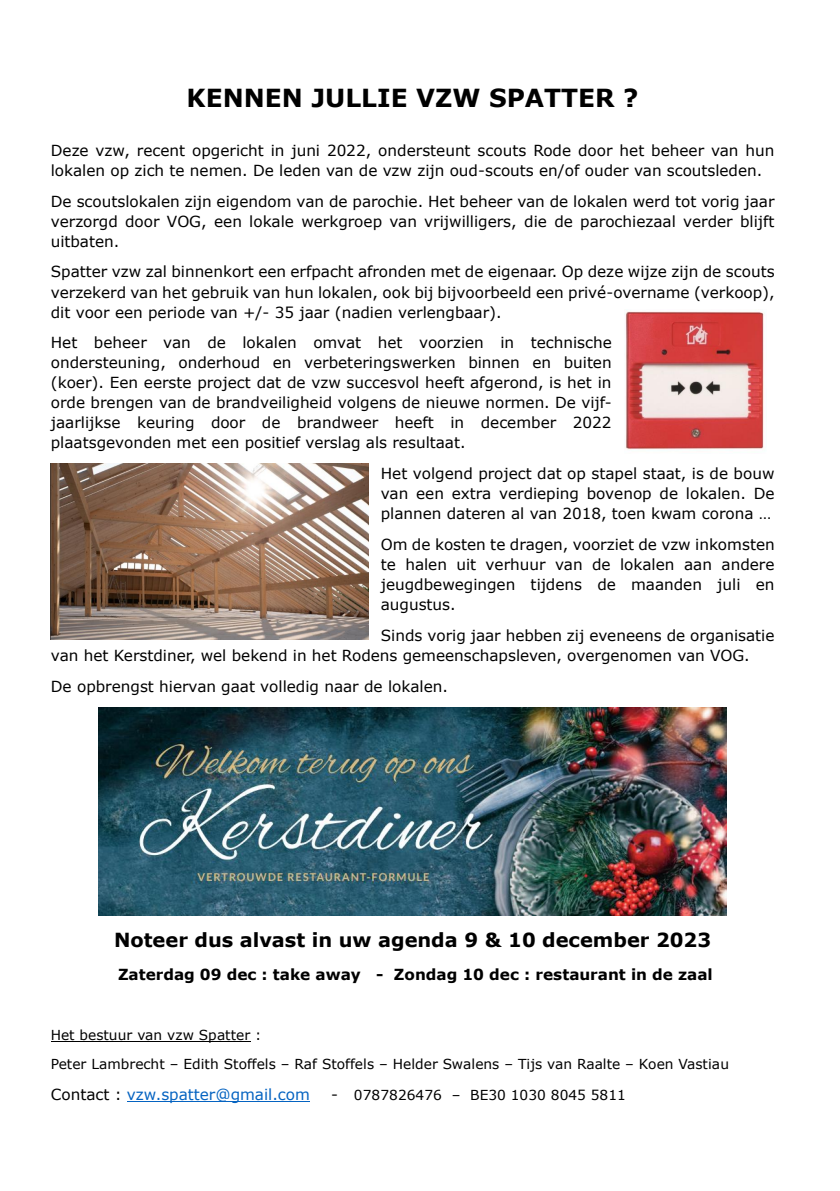
<style>
.page{position:relative;width:840px;height:1191px;background:#fff}
.page>*{position:absolute;margin:0;border:0;box-sizing:border-box;transform-origin:0 0}
.t1{font:700 24.8px "Verdana";color:#000}
.t2{font:700 19.4px "Verdana";color:#000}
.t3{font:15.2px/20px "Verdana";color:#000;text-align:justify}
.t4{font:700 15.2px "Verdana";color:#000}
.t5{font:15.2px "Verdana";color:#0563c1}
.t6{font:13.8px/29.2px "Verdana";color:#000}
.s1{color:#000}
.s2{font-size:15.2px}
</style>
<div class="page">
<hr style="left:51px;top:1041px;width:199px;height:1px;background:#000">
<hr style="left:127px;top:1101px;width:183px;height:1px;background:#0563c1">
<img style="left:99px;top:707px;width:626px;height:208px">
<img style="left:51px;top:464px;width:317px;height:175px">
<img style="left:624px;top:311px;width:141px;height:139px">
<p class="t1" style="left:186px;top:81px;width:453px">KENNEN JULLIE VZW SPATTER ?</p>
<p class="t3" style="left:51px;top:140px;width:724px">Deze vzw, recent opgericht in juni 2022, ondersteunt scouts Rode door het beheer van hun lokalen op zich te nemen. De leden van de vzw zijn oud-scouts en/of ouder van scoutsleden.</p>
<p class="t3" style="left:51px;top:191px;width:725px">De scoutslokalen zijn eigendom van de parochie. Het beheer van de lokalen werd tot vorig jaar verzorgd door VOG, een lokale werkgroep van vrijwilligers, die de parochiezaal verder blijft uitbaten.</p>
<p class="t3" style="left:51px;top:262px;width:725px">Spatter vzw zal binnenkort een erfpacht afronden met de eigenaar. Op deze wijze zijn de scouts verzekerd van het gebruik van hun lokalen, ook bij bijvoorbeeld een privé-overname (verkoop), dit voor een periode van +/- 35 jaar (nadien verlengbaar).</p>
<p class="t3" style="left:51px;top:333px;width:562px">Het beheer van de lokalen omvat het voorzien in technische ondersteuning, onderhoud en verbeteringswerken binnen en buiten (koer). Een eerste project dat de vzw succesvol heeft afgerond, is het in orde brengen van de brandveiligheid volgens de nieuwe normen. De vijf&shy;jaarlijkse keuring door de brandweer heeft in december 2022 plaatsgevonden met een positief verslag als resultaat.</p>
<p class="t3" style="left:380px;top:463px;width:395px">Het volgend project dat op stapel staat, is de bouw van een extra verdieping bovenop de lokalen. De plannen dateren al van 2018, toen kwam corona …</p>
<p class="t3" style="left:380px;top:534px;width:395px">Om de kosten te dragen, voorziet de vzw inkomsten te halen uit verhuur van de lokalen aan andere jeugdbewegingen tijdens de maanden juli en augustus.</p>
<p class="t3" style="left:51px;top:625px;width:724px;text-indent:330px">Sinds vorig jaar hebben zij eveneens de organisatie van het Kerstdiner, wel bekend in het Rodens gemeenschapsleven, overgenomen van VOG.</p>
<p class="t3" style="left:51px;top:676px;width:398px">De opbrengst hiervan gaat volledig naar de lokalen.</p>
<p class="t2" style="left:114px;top:926px;width:598px">Noteer dus alvast in uw agenda 9 &amp; 10 december 2023</p>
<p class="t4" style="left:118px;top:963px;width:596px">Zaterdag 09 dec : take away - Zondag 10 dec : restaurant in de zaal</p>
<p class="t6" style="left:51px;top:1020px;width:679px">Het bestuur van vzw Spatter :<br>Peter Lambrecht – Edith Stoffels – Raf Stoffels – Helder Swalens – Tijs van Raalte – Koen Vastiau</p>
<p class="t5" style="left:51px;top:1084px;width:260px"><span class="s1">Contact :</span> vzw.spatter@gmail.com</p>
<p class="t6" style="left:331px;top:1080px;width:296px"><span class="s2">-</span> 0787826476 – BE30 1030 8045 5811</p>
</div>
